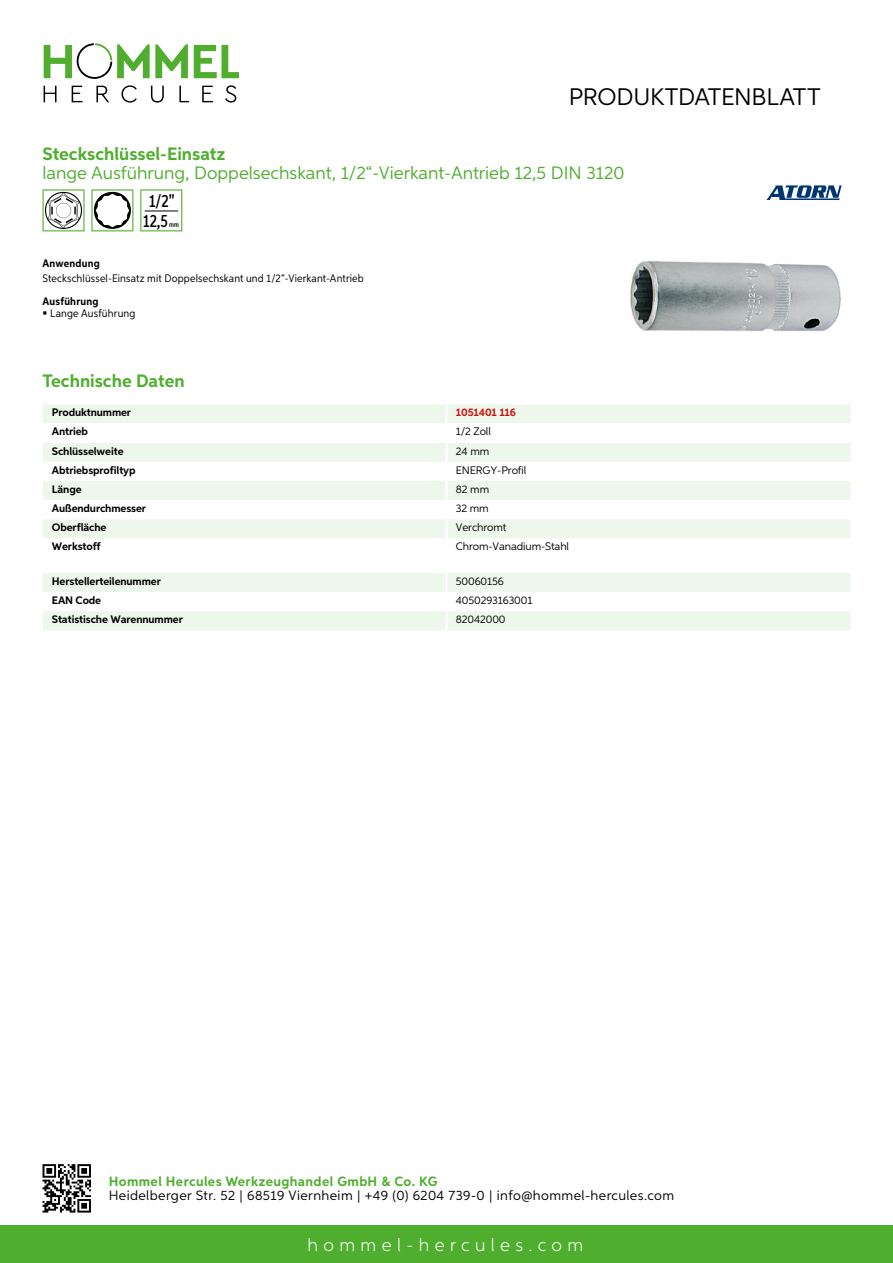
<style>
.page{position:relative;width:893px;height:1263px;background:#fff}
.page>*{position:absolute;margin:0;border:0;box-sizing:border-box;transform-origin:0 0}
.t1{font:24px "Aspira";letter-spacing:-.01em;color:#000}
.t2{font:18px "Aspira";color:#50ae2f}
.t3{font:700 18px "Aspira";color:#50ae2f}
.t4{font:300 18px "Aspira";letter-spacing:.3em;color:#fff}
.t5{font:500 17.85px/20.4px "Aspira XX Nar";color:#000;text-align:center}
.t6{font:13.5px "Aspira";letter-spacing:.03em;color:#000}
.t7{font:700 13.5px "Aspira";letter-spacing:.03em;color:#50ae2f}
.t8{font:700 10.95px "Aspira";letter-spacing:-.01em;color:#000}
.t9{font:10.95px "Aspira";letter-spacing:-.01em;color:#000}
.t10{font:10.95px "Aspira Nar";letter-spacing:.015em;color:#000}
.t11{font:700 10.95px "Aspira Nar";letter-spacing:.02em;color:#000}
.t12{font:700 10.95px "Aspira";letter-spacing:-.01em;color:#cd1013}
.t13{font:500 7.35px "Aspira XX Nar";color:#000}
</style>
<div class="page">
<div style="left:0;top:1226px;width:893px;height:37px;background:#50ae2f"></div>
<svg style="left:43px;top:1164px;width:48px;height:48px"></svg>
<svg style="left:194px;top:45px;width:45px;height:33px"></svg>
<svg style="left:44px;top:43px;width:144px;height:36px"></svg>
<svg style="left:44px;top:86px;width:13px;height:16px"></svg>
<svg style="left:72px;top:86px;width:10px;height:16px"></svg>
<svg style="left:96px;top:86px;width:13px;height:16px"></svg>
<svg style="left:121px;top:85px;width:16px;height:18px"></svg>
<svg style="left:151px;top:86px;width:13px;height:17px"></svg>
<svg style="left:179px;top:86px;width:10px;height:16px"></svg>
<svg style="left:202px;top:86px;width:11px;height:16px"></svg>
<svg style="left:225px;top:85px;width:11px;height:18px"></svg>
<div style="left:43px;top:404px;width:807px;height:19px;background:#eef7eb"></div>
<svg style="left:43px;top:443px;width:807px;height:95px;fill:#eef7eb"></svg>
<hr style="left:445px;top:404px;width:3px;height:20px;background:#fff">
<hr style="left:445px;top:443px;width:3px;height:19px;background:#fff">
<hr style="left:445px;top:462px;width:3px;height:19px;background:#fff">
<hr style="left:445px;top:481px;width:3px;height:19px;background:#fff">
<hr style="left:445px;top:500px;width:3px;height:19px;background:#fff">
<hr style="left:445px;top:519px;width:3px;height:19px;background:#fff">
<svg style="left:43px;top:573px;width:807px;height:57px"></svg>
<hr style="left:445px;top:611px;width:3px;height:19px;background:#fff">
<svg style="left:43px;top:189px;width:42px;height:42px"></svg>
<svg style="left:91px;top:189px;width:42px;height:42px"></svg>
<svg style="left:140px;top:189px;width:42px;height:42px"></svg>
<hr style="left:145px;top:211px;width:33px;height:1px;background:#000">
<img style="left:630px;top:261px;width:212px;height:71px">
<svg style="left:766px;top:185px;width:76px;height:15px"></svg>
<h1 class="t1" style="left:569px;top:82px;width:253px">Produktdatenblatt</h1>
<h2 class="t3" style="left:43px;top:142px;width:184px">Steckschlüssel-Einsatz</h2>
<h2 class="t2" style="left:43px;top:162px;width:583px">lange Ausführung, Doppelsechskant, 1/2“-Vierkant-Antrieb 12,5 DIN 3120</h2>
<h3 class="t5" style="left:143px;top:191px;width:33px">1/2"<br>12,5</h3>
<p class="t13" style="left:169px;top:220px;width:11px">mm</p>
<p class="t11" style="left:43px;top:257px;width:59px">Anwendung</p>
<p class="t10" style="left:43px;top:272px;width:323px">Steckschlüssel-Einsatz mit Doppelsechskant und 1/2“-Vierkant-Antrieb</p>
<p class="t11" style="left:43px;top:294px;width:58px">Ausführung</p>
<p class="t10" style="left:50px;top:307px;width:87px">Lange Ausführung</p>
<h2 class="t3" style="left:43px;top:370px;width:144px">Technische Daten</h2>
<p class="t8" style="left:52px;top:406px;width:81px">Produktnummer</p>
<p class="t12" style="left:456px;top:406px;width:62px">1051401 116</p>
<p class="t8" style="left:52px;top:425px;width:38px">Antrieb</p>
<p class="t9" style="left:456px;top:425px;width:36px">1/2 Zoll</p>
<p class="t8" style="left:52px;top:444px;width:73px">Schlüsselweite</p>
<p class="t9" style="left:456px;top:444px;width:35px">24 mm</p>
<p class="t8" style="left:52px;top:463px;width:85px">Abtriebsprofiltyp</p>
<p class="t9" style="left:456px;top:463px;width:8px">ENER</p>
<p class="t9" style="left:483px;top:463px;width:45px">GY-Profil</p>
<p class="t8" style="left:52px;top:482px;width:31px">Länge</p>
<p class="t9" style="left:456px;top:482px;width:35px">82 mm</p>
<p class="t8" style="left:52px;top:501px;width:96px">Außendurchmesser</p>
<p class="t9" style="left:456px;top:502px;width:34px">32 mm</p>
<p class="t8" style="left:52px;top:521px;width:56px">Oberfläche</p>
<p class="t9" style="left:456px;top:521px;width:52px">Verchromt</p>
<p class="t8" style="left:52px;top:540px;width:50px">Werkstoff</p>
<p class="t9" style="left:456px;top:540px;width:115px">Chrom-Vanadium-Stahl</p>
<p class="t8" style="left:52px;top:574px;width:111px">Herstellerteilenummer</p>
<p class="t9" style="left:456px;top:574px;width:49px">50060156</p>
<p class="t8" style="left:52px;top:593px;width:51px">EAN Code</p>
<p class="t9" style="left:456px;top:593px;width:78px">4050293163001</p>
<p class="t8" style="left:52px;top:613px;width:132px">Statistische Warennummer</p>
<p class="t9" style="left:456px;top:613px;width:51px">82042000</p>
<p class="t7" style="left:109px;top:1172px;width:330px">Hommel Hercules Werkzeughandel GmbH &amp; Co. KG</p>
<p class="t6" style="left:109px;top:1187px;width:567px">Heidelberger Str. 52 | 68519 Viernheim | +49 (0) 6204 739-0 | info@hommel-hercules.com</p>
<h2 class="t4" style="left:307px;top:1234px;width:277px">hommel-hercules.com</h2>
</div>
